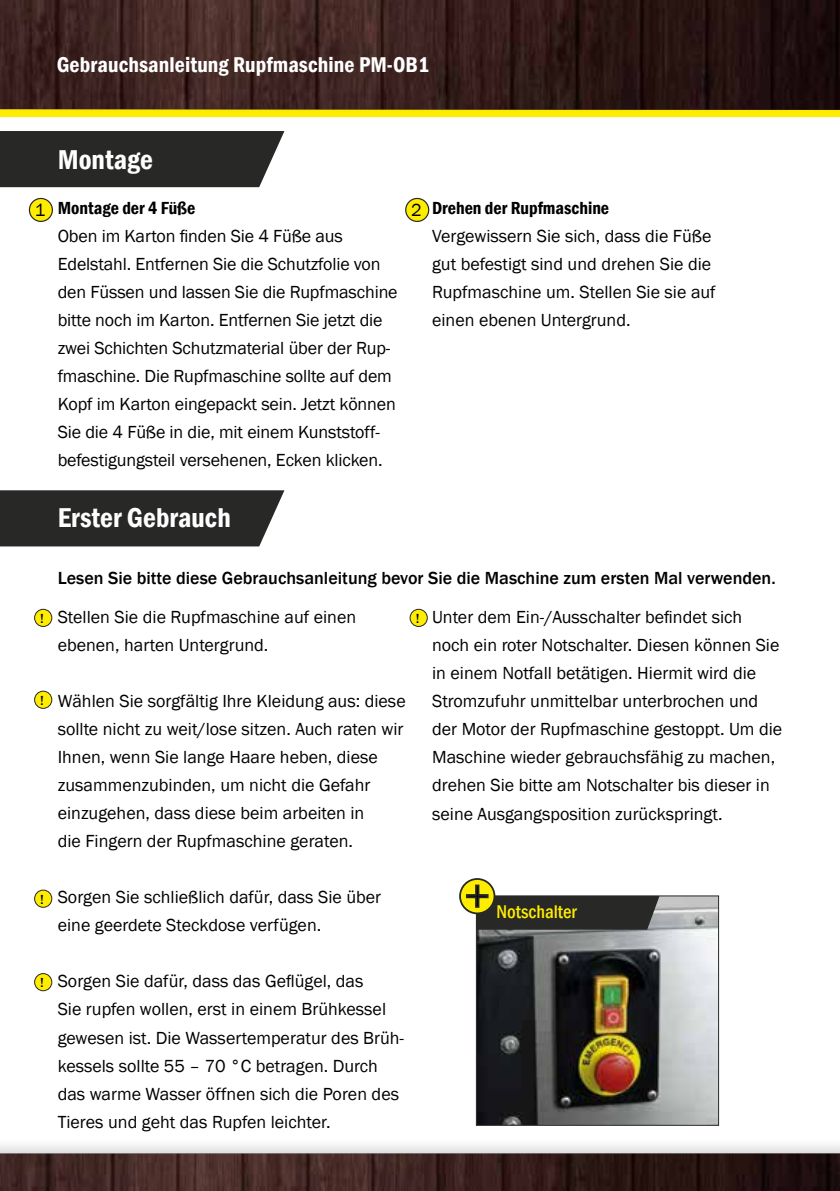
<style>
.page{position:relative;width:840px;height:1191px;background:#fff}
.page>*{position:absolute;margin:0;border:0;box-sizing:border-box;transform-origin:0 0}
.t1{font:600 condensed 28px "Franklin Gothic";color:#fff}
.t2{font:600 condensed 22px "Franklin Gothic";letter-spacing:.005em;color:#fff}
.t3{font:500 condensed 18.8px "Franklin Gothic";color:#ffed00}
.t4{font:18px/28px "Franklin Gothic";color:#000}
.t5{font:500 18px "Franklin Gothic";color:#000}
.t6{font:600 condensed 18px "Franklin Gothic";color:#000}
.t7{font:500 13.6px "Franklin Gothic";color:#000}
</style>
<div class="page">
<div style="left:0;top:73px;width:839px;height:44px;background:#ffed00"></div>
<div style="left:0;top:1136px;width:839px;height:55px;background:#000;opacity:.15"></div>
<img style="left:0;top:1153px;width:839px;height:38px">
<img style="left:0;top:0;width:839px;height:110px">
<div style="left:0;top:131px;width:284px;height:56px;background:#282827"></div>
<div style="left:0;top:490px;width:284px;height:56px;background:#282827"></div>
<div style="left:29px;top:198px;width:23px;height:23px;background:#ffed00;border-radius:50%"></div>
<div style="left:29px;top:198px;width:24px;height:24px;border:1px solid #282827;border-radius:50%"></div>
<div style="left:405px;top:198px;width:23px;height:23px;background:#ffed00;border-radius:50%"></div>
<div style="left:405px;top:198px;width:24px;height:24px;border:1px solid #282827;border-radius:50%"></div>
<div style="left:35px;top:609px;width:17px;height:17px;background:#ffed00;border-radius:50%"></div>
<div style="left:34px;top:609px;width:18px;height:18px;border:1px solid #282827;border-radius:50%"></div>
<div style="left:410px;top:609px;width:17px;height:17px;background:#ffed00;border-radius:50%"></div>
<div style="left:409px;top:609px;width:18px;height:18px;border:1px solid #282827;border-radius:50%"></div>
<div style="left:35px;top:691px;width:17px;height:17px;background:#ffed00;border-radius:50%"></div>
<div style="left:34px;top:690px;width:18px;height:19px;border:1px solid #282827;border-radius:50%"></div>
<div style="left:35px;top:890px;width:17px;height:17px;background:#ffed00;border-radius:50%"></div>
<div style="left:34px;top:889px;width:18px;height:18px;border:1px solid #282827;border-radius:50%"></div>
<div style="left:35px;top:973px;width:17px;height:17px;background:#ffed00;border-radius:50%"></div>
<div style="left:34px;top:973px;width:18px;height:18px;border:1px solid #282827;border-radius:50%"></div>
<img style="left:477px;top:897px;width:239px;height:226px">
<div style="left:475px;top:895px;width:243px;height:230px;border:1px solid #282827"></div>
<svg style="left:460px;top:879px;width:34px;height:34px"></svg>
<div style="left:459px;top:878px;width:36px;height:36px;border:2px solid #282827;border-radius:50%"></div>
<svg style="left:465px;top:883px;width:194px;height:46px"></svg>
<p class="t2" style="left:57px;top:50px;width:374px">Gebrauchsanleitung Rupfmaschine PM-OB1</p>
<h1 class="t1" style="left:58px;top:141px;width:97px">Montage</h1>
<p class="t6" style="left:58px;top:196px;width:139px">Montage der 4 Füße</p>
<p class="t4" style="left:58px;top:223px;width:341px">Oben im Karton finden Sie 4 Füße aus Edelstahl. Entfernen Sie die Schutzfolie von den Füssen und lassen Sie die Rupfmaschine bitte noch im Karton. Entfernen Sie jetzt die zwei Schichten Schutzmaterial über der Rup&shy;fmaschine. Die Rupfmaschine sollte auf dem Kopf im Karton eingepackt sein. Jetzt können Sie die 4 Füße in die, mit einem Kunststoff&shy;befestigungsteil versehenen, Ecken klicken.</p>
<p class="t4" style="left:35px;top:196px;width:12px">1</p>
<p class="t4" style="left:411px;top:196px;width:12px">2</p>
<p class="t6" style="left:432px;top:196px;width:178px">Drehen der Rupfmaschine</p>
<p class="t4" style="left:432px;top:223px;width:285px">Vergewissern Sie sich, dass die Füße gut befestigt sind und drehen Sie die Rupfmaschine um. Stellen Sie sie auf einen ebenen Untergrund.</p>
<h1 class="t1" style="left:58px;top:499px;width:174px">Erster Gebrauch</h1>
<p class="t5" style="left:58px;top:567px;width:719px">Lesen Sie bitte diese Gebrauchsanleitung bevor Sie die Maschine zum ersten Mal verwenden.</p>
<p class="t4" style="left:58px;top:603px;width:300px">Stellen Sie die Rupfmaschine auf einen ebenen, harten Untergrund.</p>
<p class="t7" style="left:40px;top:610px;width:5px">!</p>
<p class="t7" style="left:415px;top:610px;width:5px">!</p>
<p class="t7" style="left:40px;top:691px;width:5px">!</p>
<p class="t7" style="left:40px;top:890px;width:5px">!</p>
<p class="t4" style="left:58px;top:687px;width:349px">Wählen Sie sorgfältig Ihre Kleidung aus: diese sollte nicht zu weit/lose sitzen. Auch raten wir Ihnen, wenn Sie lange Haare heben, diese zusammenzubinden, um nicht die Gefahr einzugehen, dass diese beim arbeiten in<br>die Fingern der Rupfmaschine geraten.</p>
<p class="t4" style="left:58px;top:883px;width:325px">Sorgen Sie schließlich dafür, dass Sie über eine geerdete Steckdose verfügen.</p>
<p class="t4" style="left:432px;top:604px;width:351px">Unter dem Ein-/Ausschalter befindet sich noch ein roter Notschalter. Diesen können Sie in einem Notfall betätigen. Hiermit wird die Stromzufuhr unmittelbar unterbrochen und der Motor der Rupfmaschine gestoppt. Um die Maschine wieder gebrauchsfähig zu machen, drehen Sie bitte am Notschalter bis dieser in seine Ausgangsposition zurückspringt.</p>
<p class="t3" style="left:496px;top:899px;width:82px">Notschalter</p>
<p class="t7" style="left:40px;top:974px;width:5px">!</p>
<p class="t4" style="left:58px;top:967px;width:347px">Sorgen Sie dafür, dass das Geflügel, das<br>Sie rupfen wollen, erst in einem Brühkessel gewesen ist. Die Wassertemperatur des Brüh&shy;kessels sollte 55 – 70 °C betragen. Durch das warme Wasser öffnen sich die Poren des Tieres und geht das Rupfen leichter.</p>
</div>
